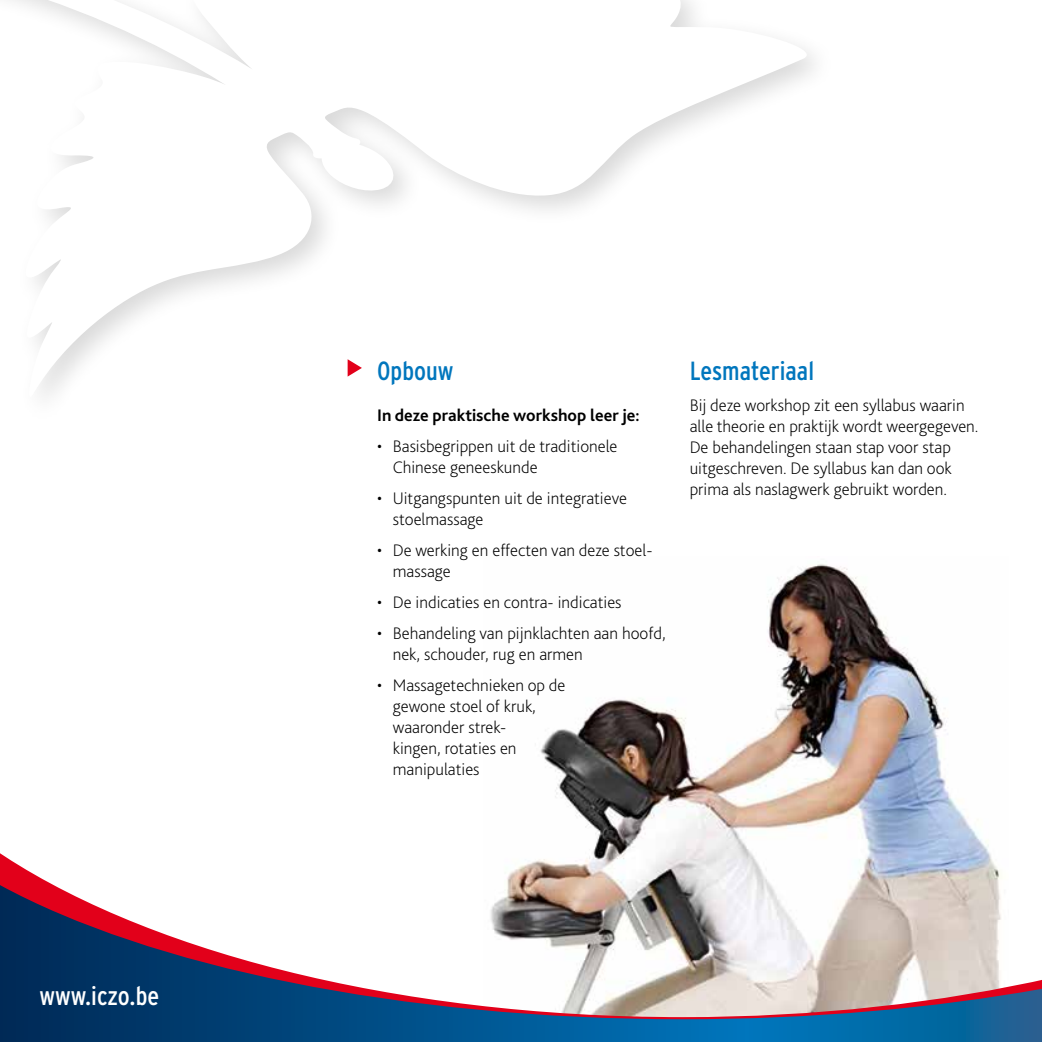
<style>
.page{position:relative;width:1042px;height:1042px;background:#fff}
.page>*{position:absolute;margin:0;border:0;box-sizing:border-box;transform-origin:0 0}
.t1{font:condensed 26.25px "Interstate";color:#0076bd}
.t2{font:condensed 26.25px "Interstate";color:#fff}
.t3{font:200 17.5px/21px "Bliss 2";color:#000}
.t4{font:700 17.5px "Bliss 2";color:#000}
</style>
<div class="page">
<svg style="left:12px;top:0;width:803px;height:396px"></svg>
<img style="left:540px;top:564px;width:449px;height:282px">
<svg style="left:0;top:846px;width:1001px;height:39px"></svg>
<svg style="left:0;top:885px;width:1042px;height:157px"></svg>
<svg style="left:348px;top:359px;width:14px;height:18px"></svg>
<h1 class="t2" style="left:39px;top:981px;width:121px">www.iczo.be</h1>
<h1 class="t1" style="left:377px;top:356px;width:78px">Opbouw</h1>
<p class="t4" style="left:377px;top:404px;width:264px">In deze praktische workshop leer je:</p>
<p class="t3" style="left:393px;top:435px;width:226px;text-indent:-16px">• Basisbegrippen uit de traditionele<br>Chinese geneeskunde</p>
<p class="t3" style="left:393px;top:487px;width:236px;text-indent:-16px">• Uitgangspunten uit de integratieve stoelmassage</p>
<p class="t3" style="left:393px;top:539px;width:261px;text-indent:-16px">• De werking en effecten van deze stoel&shy;massage</p>
<p class="t3" style="left:377px;top:591px;width:246px">• De indicaties en contra- indicaties</p>
<p class="t3" style="left:393px;top:622px;width:274px;text-indent:-16px">• Behandeling van pijnklachten aan hoofd, nek, schouder, rug en armen</p>
<p class="t3" style="left:393px;top:674px;width:174px;text-indent:-16px">• Massagetechnieken op de gewone stoel of kruk, waaronder strek-<br>kingen, rotaties en manipulaties</p>
<h1 class="t1" style="left:690px;top:356px;width:126px">Lesmateriaal</h1>
<p class="t3" style="left:690px;top:395px;width:290px">Bij deze workshop zit een syllabus waarin alle theorie en praktijk wordt weergegeven.<br>De behandelingen staan stap voor stap uitgeschreven. De syllabus kan dan ook prima als naslagwerk gebruikt worden.</p>
</div>
